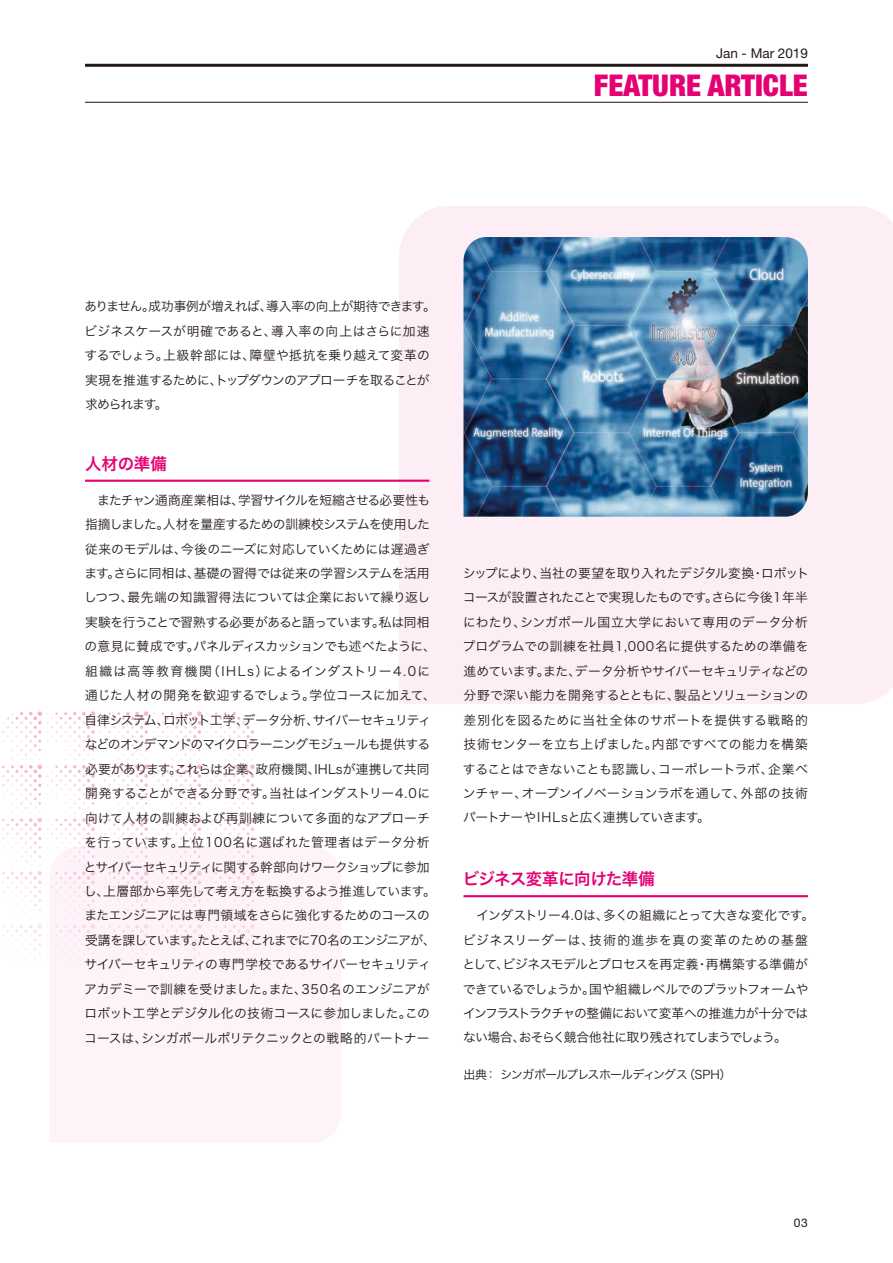
<style>
.page{position:relative;width:893px;height:1263px;background:#fff}
.page>*{position:absolute;margin:0;border:0;box-sizing:border-box;transform-origin:0 0}
.t1{font:900 condensed 30px "Helvetica Neue";color:#e50073}
.t2{font:16.5px "Hira Kaku Pro W6";letter-spacing:-.025em;color:#e50073}
.t3{font:13.5px "Helvetica Neue";color:#231916}
.t4{font:12.75px/24.5px "Hira Kaku Pro W3";letter-spacing:-.03em;color:#231916}
.t5{font:12px "Hira Kaku Pro W3";letter-spacing:-.07em;color:#231916}
.t6{font:12px "Helvetica Neue";color:#231916}
</style>
<div class="page">
<svg style="left:2px;top:711px;width:253px;height:252px"></svg>
<div style="left:50px;top:846px;width:291px;height:297px;background:#fdf3f8"></div>
<div style="left:399px;top:206px;width:494px;height:498px;background:#fdeef5"></div>
<hr style="left:85px;top:64px;width:723px;height:3px;background:#231916">
<hr style="left:85px;top:102px;width:723px;height:1px;background:#231916">
<hr style="left:85px;top:480px;width:344px;height:2px;background:#e50073">
<img style="left:463px;top:237px;width:345px;height:280px">
<hr style="left:463px;top:895px;width:345px;height:2px;background:#e50073">
<p class="t3" style="left:716px;top:45px;width:93px">Jan - Mar 2019</p>
<h1 class="t1" style="left:594px;top:67px;width:215px">FEATURE ARTICLE</h1>
<p class="t4" style="left:84px;top:293px;width:353px">ありません。成功事例が増えれば、導入率の向上が期待できます。ビジネスケースが明確であると、導入率の向上はさらに加速するでしょう。上級幹部には、障壁や抵抗を乗り越えて変革の実現を推進するために、トップダウンのアプローチを取ることが求められます。</p>
<p class="t2" style="left:85px;top:448px;width:83px">人材の準備</p>
<p class="t4" style="left:84px;top:487px;width:353px">　またチャン通商産業相は、学習サイクルを短縮させる必要性も指摘しました。人材を量産するための訓練校システムを使用した従来のモデルは、今後のニーズに対応していくためには遅過ぎます。さらに同相は、基礎の習得では従来の学習システムを活用しつつ、最先端の知識習得法については企業において繰り返し実験を行うことで習熟する必要があると語っています。私は同相の意見に賛成です。パネルディスカッションでも述べたように、組織は高等教育機関（IHLs）によるインダストリー4.0に通じた人材の開発を歓迎するでしょう。学位コースに加えて、自律システム、ロボット工学、データ分析、サイバーセキュリティなどのオンデマンドのマイクロラーニングモジュールも提供する必要があります。これらは企業、政府機関、IHLsが連携して共同開発することができる分野です。当社はインダストリー4.0に向けて人材の訓練および再訓練について多面的なアプローチを行っています。上位100名に選ばれた管理者はデータ分析とサイバーセキュリティに関する幹部向けワークショップに参加し、上層部から率先して考え方を転換するよう推進しています。またエンジニアには専門領域をさらに強化するためのコースの受講を課しています。たとえば、これまでに70名のエンジニアが、サイバーセキュリティの専門学校であるサイバーセキュリティアカデミーで訓練を受けました。また、350名のエンジニアがロボット工学とデジタル化の技術コースに参加しました。このコースは、シンガポールポリテクニックとの戦略的パートナー</p>
<p class="t4" style="left:463px;top:560px;width:348px;text-align:justify">シップにより、当社の要望を取り入れたデジタル変換・ロボットコースが設置されたことで実現したものです。さらに今後1年半にわたり、シンガポール国立大学において専用のデータ分析プログラムでの訓練を社員1,000名に提供するための準備を進めています。また、データ分析やサイバーセキュリティなどの分野で深い能力を開発するとともに、製品とソリューションの差別化を図るために当社全体のサポートを提供する戦略的技術センターを立ち上げました。内部ですべての能力を構築することはできないことも認識し、コーポレートラボ、企業ベンチャー、オープンイノベーションラボを通して、外部の技術パートナーやIHLsと広く連携していきます。</p>
<p class="t2" style="left:463px;top:864px;width:194px">ビジネス変革に向けた準備</p>
<p class="t4" style="left:462px;top:902px;width:353px">　インダストリー4.0は、多くの組織にとって大きな変化です。ビジネスリーダーは、技術的進歩を真の変革のための基盤として、ビジネスモデルとプロセスを再定義・再構築する準備ができているでしょうか。国や組織レベルでのプラットフォームやインフラストラクチャの整備において変革への推進力が十分ではない場合、おそらく競合他社に取り残されてしまうでしょう。</p>
<p class="t5" style="left:463px;top:1064px;width:270px">出典： シンガポールプレスホールディングス（SPH）</p>
<p class="t6" style="left:794px;top:1215px;width:16px">03</p>
</div>
